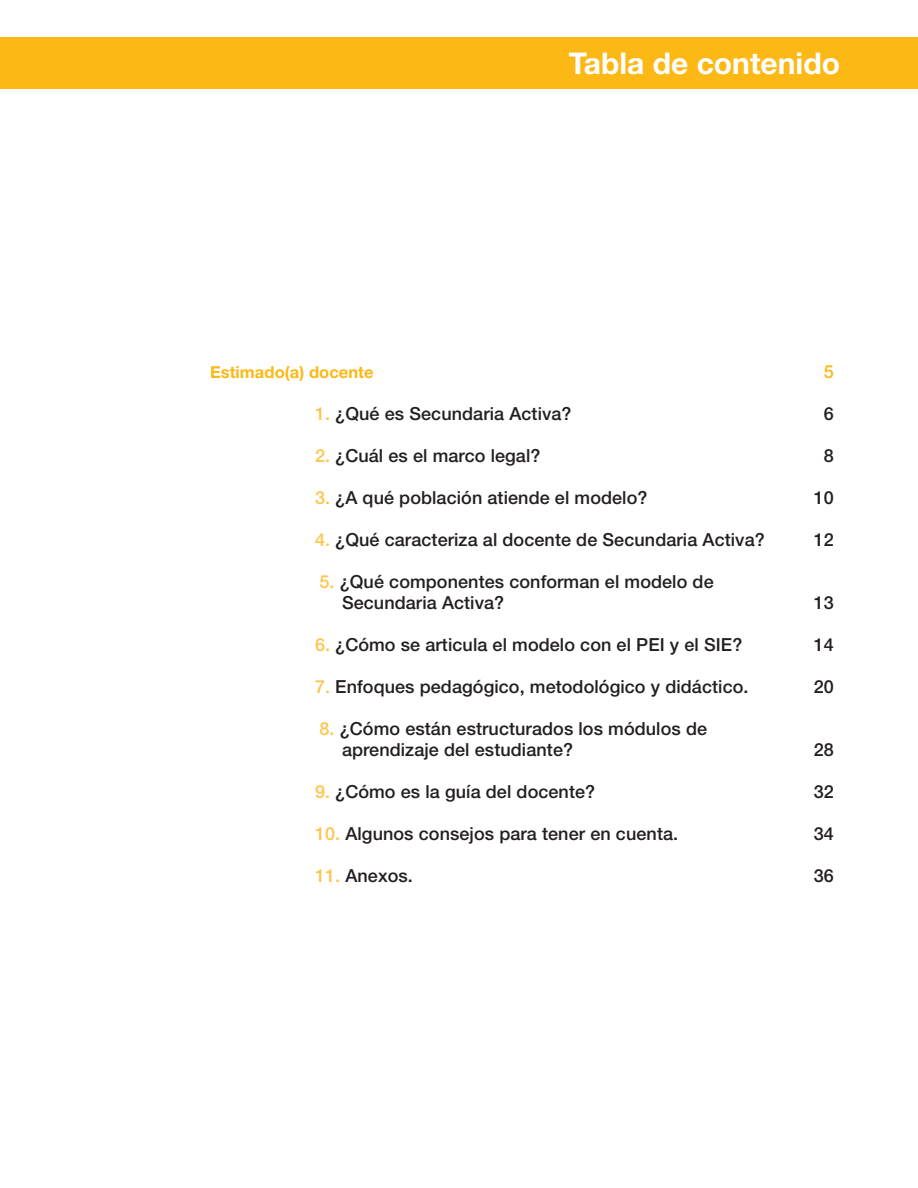
<style>
.page{position:relative;width:918px;height:1188px;background:#fff}
.page>*{position:absolute;margin:0;border:0;box-sizing:border-box;transform-origin:0 0}
.t1{font:700 30px "Helvetica Neue LT Std";color:#fff}
.t2{font:500 18px/21px "Helvetica Neue LT Std";letter-spacing:.005em;color:#231f20}
.t3{font:500 18px "Helvetica Neue LT Std";color:#fcb814}
.t4{font:700 16.5px "Helvetica Neue LT Std";letter-spacing:.005em;color:#fcb814}
.s1{color:#fec54d}
</style>
<div class="page">
<div style="left:0;top:37px;width:918px;height:51px;background:#fcb814"></div>
<h1 class="t1" style="left:569px;top:44px;width:273px">Tabla de contenido</h1>
<p class="t4" style="left:210px;top:362px;width:165px">Estimado(a) docente</p>
<p class="t3" style="left:824px;top:361px;width:12px">5</p>
<p class="t2" style="left:315px;top:403px;width:258px"><span class="s1">1.</span> ¿Qué es Secundaria Activa?</p>
<p class="t2" style="left:824px;top:403px;width:12px">6</p>
<p class="t2" style="left:315px;top:445px;width:227px"><span class="s1">2.</span> ¿Cuál es el marco legal?</p>
<p class="t2" style="left:824px;top:445px;width:12px">8</p>
<p class="t2" style="left:315px;top:487px;width:334px"><span class="s1">3.</span> ¿A qué población atiende el modelo?</p>
<p class="t2" style="left:814px;top:487px;width:22px">10</p>
<p class="t2" style="left:315px;top:529px;width:451px"><span class="s1">4.</span> ¿Qué caracteriza al docente de Secundaria Activa?</p>
<p class="t2" style="left:814px;top:529px;width:22px">12</p>
<p class="t2" style="left:342px;top:571px;width:373px;text-indent:-22px"><span class="s1">5.</span> ¿Qué componentes conforman el modelo de<br>Secundaria Activa?</p>
<p class="t2" style="left:814px;top:592px;width:22px">13</p>
<p class="t2" style="left:315px;top:634px;width:429px"><span class="s1">6.</span> ¿Cómo se articula el modelo con el PEI y el SIE?</p>
<p class="t2" style="left:814px;top:634px;width:22px">14</p>
<p class="t2" style="left:315px;top:676px;width:435px"><span class="s1">7.</span> Enfoques pedagógico, metodológico y didáctico.</p>
<p class="t2" style="left:814px;top:676px;width:22px">20</p>
<p class="t2" style="left:342px;top:718px;width:367px;text-indent:-23px"><span class="s1">8.</span> ¿Cómo están estructurados los módulos de aprendizaje del estudiante?</p>
<p class="t2" style="left:814px;top:739px;width:22px">28</p>
<p class="t2" style="left:315px;top:781px;width:282px"><span class="s1">9.</span> ¿Cómo es la guía del docente?</p>
<p class="t2" style="left:814px;top:781px;width:22px">32</p>
<p class="t2" style="left:315px;top:823px;width:365px"><span class="s1">10.</span> Algunos consejos para tener en cuenta.</p>
<p class="t2" style="left:814px;top:823px;width:22px">34</p>
<p class="t2" style="left:315px;top:865px;width:99px"><span class="s1">11.</span> Anexos.</p>
<p class="t2" style="left:814px;top:865px;width:22px">36</p>
</div>
